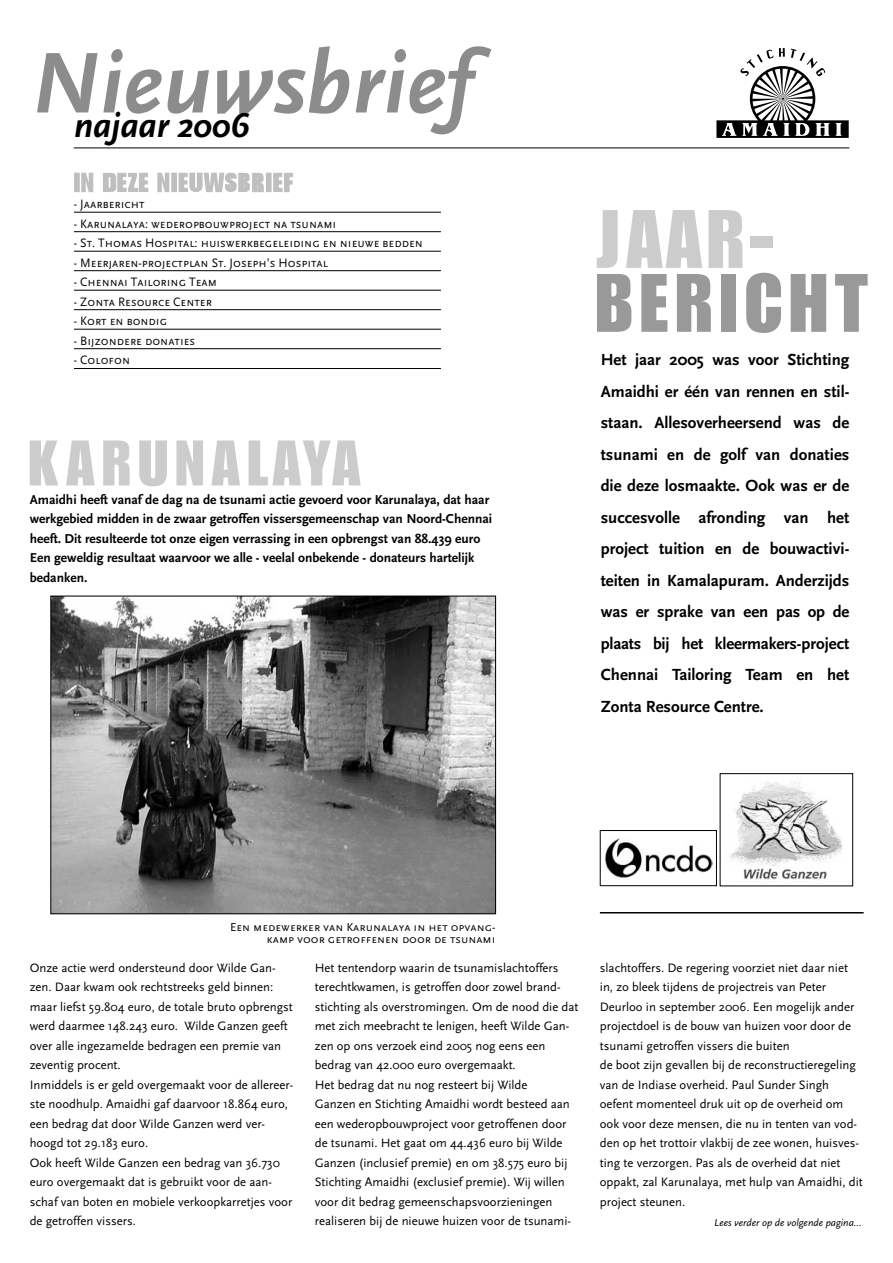
<style>
.page{position:relative;width:893px;height:1263px;background:#fff}
.page>*{position:absolute;margin:0;border:0;box-sizing:border-box;transform-origin:0 0}
.t1{font:italic 700 90px "AD Scala Sans";color:#8c8c8c}
.t2{font:81px "Impact";letter-spacing:.085em;color:#999}
.t3{font:81px "Impact";color:#ccc}
.t4{font:63px "Impact";letter-spacing:.11em;color:#ccc}
.t5{font:italic 700 36px "AD Scala Sans";letter-spacing:-.01em;color:#000}
.t6{font:700 16.8px/31.5px "AD Scala Sans";color:#000;text-align:justify}
.t7{font:700 13.5px/19.5px "AD Scala Sans";color:#000}
.t8{font:12.75px/19.5px "AD Scala Sans Romein";color:#000}
.t9{font:12.75px "AD Scala Sans Caps Romein";color:#000;scale:.95 1}
.t10{font:12px/12px "AD Scala Sans Caps Romein";color:#000;text-align:right}
.t11{font:italic 10.5px "AD Scala Sans";color:#000}
</style>
<div class="page">
<svg style="left:716px;top:48px;width:132px;height:90px"></svg>
<hr style="left:74px;top:148px;width:775px;height:1px;background:#000">
<hr style="left:74px;top:212px;width:367px;height:1px;background:#000">
<hr style="left:74px;top:231px;width:367px;height:1px;background:#000">
<hr style="left:74px;top:251px;width:367px;height:1px;background:#000">
<hr style="left:74px;top:270px;width:367px;height:1px;background:#000">
<hr style="left:74px;top:290px;width:367px;height:1px;background:#000">
<hr style="left:74px;top:309px;width:367px;height:1px;background:#000">
<hr style="left:74px;top:329px;width:367px;height:1px;background:#000">
<hr style="left:74px;top:348px;width:367px;height:1px;background:#000">
<hr style="left:74px;top:368px;width:367px;height:1px;background:#000">
<svg style="left:74px;top:173px;width:219px;height:19px"></svg>
<img style="left:729px;top:782px;width:114px;height:98px">
<div style="left:719px;top:773px;width:134px;height:113px;border:1px solid #000"></div>
<img style="left:605px;top:838px;width:107px;height:40px">
<div style="left:600px;top:830px;width:116px;height:56px;border:1px solid #000"></div>
<img style="left:52px;top:598px;width:442px;height:314px">
<div style="left:50px;top:596px;width:446px;height:318px;border:1px solid #000"></div>
<hr style="left:600px;top:912px;width:263px;height:2px;background:#000">
<h1 class="t1" style="left:31px;top:48px;width:441px">Nieuwsbrief</h1>
<h3 class="t5" style="left:74px;top:111px;width:177px">najaar 2006</h3>
<p class="t9" style="left:74px;top:196px;width:76px">- Jaarbericht</p>
<p class="t9" style="left:74px;top:216px;width:278px">- Karunalaya: wederopbouwproject na tsunami</p>
<p class="t9" style="left:74px;top:235px;width:369px">- St. Thomas Hospital: huiswerkbegeleiding en nieuwe bedden</p>
<p class="t9" style="left:74px;top:255px;width:269px">- Meerjaren-projectplan St. Joseph’s Hospital</p>
<p class="t9" style="left:74px;top:274px;width:152px">- Chennai Tailoring Team</p>
<p class="t9" style="left:74px;top:294px;width:147px">- Zonta Resource Center</p>
<p class="t9" style="left:74px;top:313px;width:100px">- Kort en bondig</p>
<p class="t9" style="left:74px;top:333px;width:129px">- Bijzondere donaties</p>
<p class="t9" style="left:74px;top:352px;width:61px">- Colofon</p>
<h3 class="t4" style="left:28px;top:440px;width:334px">KARUNALAYA</h3>
<p class="t7" style="left:30px;top:491px;width:464px">Amaidhi heeft vanaf de dag na de tsunami actie gevoerd voor Karunalaya, dat haar werkgebied midden in de zwaar getroffen vissersgemeenschap van Noord-Chennai heeft. Dit resulteerde tot onze eigen verrassing in een opbrengst van 88.439 euro Een geweldig resultaat waarvoor we alle - veelal onbekende - donateurs hartelijk bedanken.</p>
<h2 class="t3" style="left:595px;top:210px;width:180px">JAAR-</h2>
<h2 class="t2" style="left:595px;top:274px;width:274px">BERICHT</h2>
<p class="t6" style="left:600px;top:345px;width:250px">Het jaar 2005 was voor Stichting Amaidhi er één van rennen en stil&shy;staan. Allesoverheersend was de tsunami en de golf van donaties die deze losmaakte. Ook was er de succesvolle afronding van het project tuition en de bouwactivi&shy;teiten in Kamalapuram. Anderzijds was er sprake van een pas op de plaats bij het kleermakers-project Chennai Tailoring Team en het Zonta Resource Centre.</p>
<p class="t10" style="left:230px;top:921px;width:267px">Een medewerker van Karunalaya in het opvang&shy;kamp voor getroffenen door de tsunami</p>
<p class="t8" style="left:30px;top:959px;width:265px">Onze actie werd ondersteund door Wilde Gan&shy;zen. Daar kwam ook rechtstreeks geld binnen: maar liefst 59.804 euro, de totale bruto opbrengst werd daarmee 148.243 euro. Wilde Ganzen geeft over alle ingezamelde bedragen een premie van zeventig procent.<br>Inmiddels is er geld overgemaakt voor de allereer&shy;ste noodhulp. Amaidhi gaf daarvoor 18.864 euro, een bedrag dat door Wilde Ganzen werd ver&shy;hoogd tot 29.183 euro.<br>Ook heeft Wilde Ganzen een bedrag van 36.730 euro overgemaakt dat is gebruikt voor de aan&shy;schaf van boten en mobiele verkoopkarretjes voor de getroffen vissers.</p>
<p class="t8" style="left:315px;top:959px;width:265px">Het tentendorp waarin de tsunamislachtoffers terechtkwamen, is getroffen door zowel brand&shy;stichting als overstromingen. Om de nood die dat met zich meebracht te lenigen, heeft Wilde Gan&shy;zen op ons verzoek eind 2005 nog eens een bedrag van 42.000 euro overgemaakt.<br>Het bedrag dat nu nog resteert bij Wilde<br>Ganzen en Stichting Amaidhi wordt besteed aan een wederopbouwproject voor getroffenen door de tsunami. Het gaat om 44.436 euro bij Wilde Ganzen (inclusief premie) en om 38.575 euro bij Stichting Amaidhi (exclusief premie). Wij willen voor dit bedrag gemeenschapsvoorzieningen realiseren bij de nieuwe huizen voor de tsunami-</p>
<p class="t8" style="left:600px;top:959px;width:264px">slachtoffers. De regering voorziet niet daar niet in, zo bleek tijdens de projectreis van Peter Deurloo in september 2006. Een mogelijk ander projectdoel is de bouw van huizen voor door de tsunami getroffen vissers die buiten<br>de boot zijn gevallen bij de reconstructieregeling van de Indiase overheid. Paul Sunder Singh oefent momenteel druk uit op de overheid om ook voor deze mensen, die nu in tenten van vod&shy;den op het trottoir vlakbij de zee wonen, huisves&shy;ting te verzorgen. Pas als de overheid dat niet oppakt, zal Karunalaya, met hulp van Amaidhi, dit project steunen.</p>
<p class="t11" style="left:714px;top:1218px;width:149px">Lees verder op de volgende pagina...</p>
</div>
